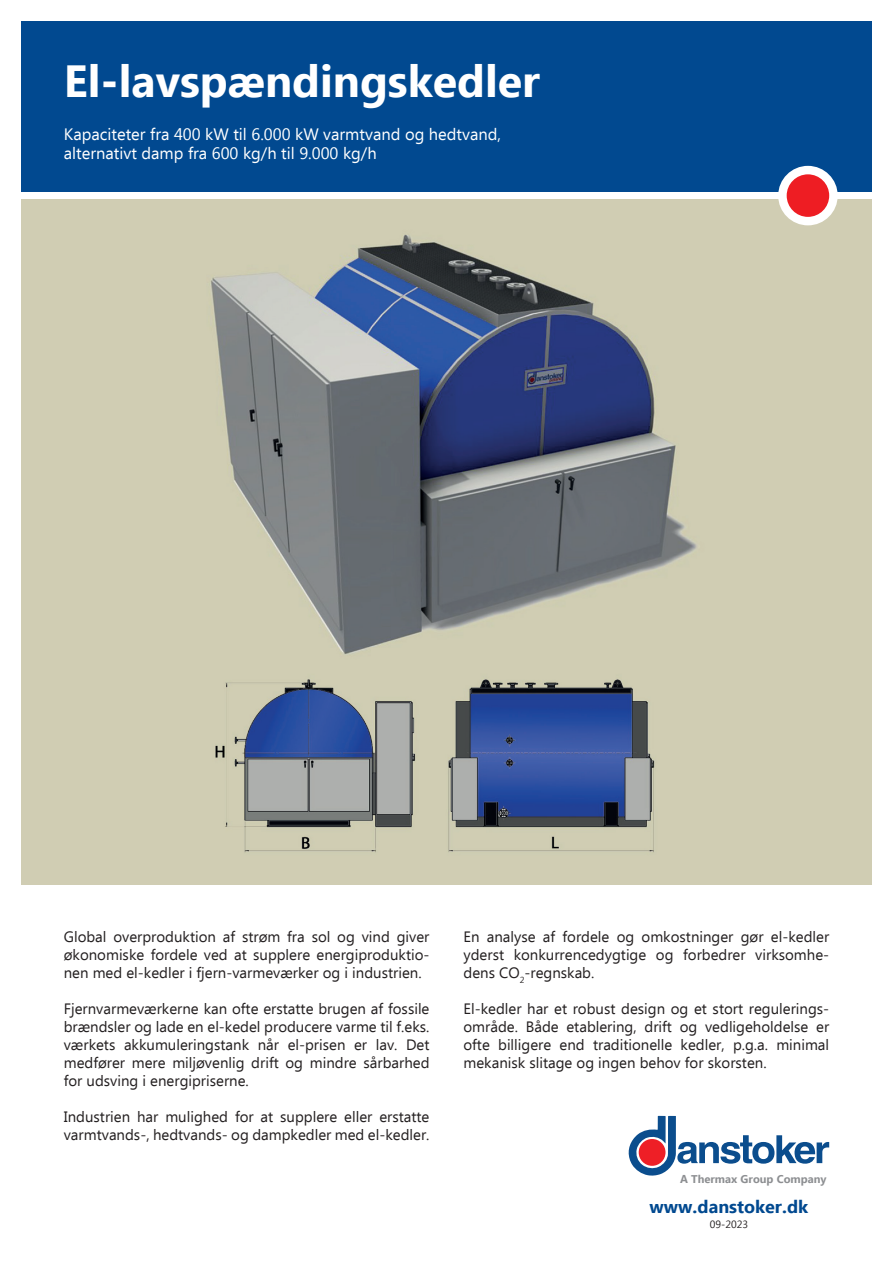
<style>
.page{position:relative;width:893px;height:1263px;background:#fff}
.page>*{position:absolute;margin:0;border:0;box-sizing:border-box;transform-origin:0 0}
.t1{font:700 45px "Ebrima";color:#fff}
.t2{font:700 18px "Ebrima";color:#014990}
.t3{font:16.5px "Ebrima";color:#fff}
.t4{font:15px/18px "Ebrima";color:#231f20;text-align:justify}
.t5{font:700 11.25px "Ebrima";color:#8d8f92}
.t6{font:10.5px "Ebrima";color:#231f20}
</style>
<div class="page">
<img style="left:21px;top:200px;width:851px;height:684px">
<div style="left:21px;top:21px;width:851px;height:170px;background:#014990"></div>
<div style="left:778px;top:166px;width:60px;height:59px;background:#fff;border-radius:50%"></div>
<div style="left:787px;top:174px;width:42px;height:43px;background:#ee1d23;border-radius:50%"></div>
<svg style="left:629px;top:1116px;width:200px;height:59px"></svg>
<p class="t1" style="left:64px;top:48px;width:478px">El-lavspændingskedler</p>
<p class="t3" style="left:64px;top:122px;width:439px">Kapaciteter fra 400 kW til 6.000 kW varmtvand og hedtvand,</p>
<p class="t3" style="left:64px;top:142px;width:314px">alternativt damp fra 600 kg/h til 9.000 kg/h</p>
<p class="t4" style="left:64px;top:929px;width:367px">Global overproduktion af strøm fra sol og vind giver økonomiske fordele ved at supplere energiproduktio&shy;nen med el-kedler i fjern-varmeværker og i industrien.</p>
<p class="t4" style="left:64px;top:1001px;width:367px">Fjernvarmeværkerne kan ofte erstatte brugen af fossile brændsler og lade en el-kedel producere varme til f.eks. værkets akkumuleringstank når el-prisen er lav. Det medfører mere miljøvenlig drift og mindre sårbarhed for udsving i energipriserne.</p>
<p class="t4" style="left:64px;top:1109px;width:367px">Industrien har mulighed for at supplere eller erstatte varmtvands-, hedtvands- og dampkedler med el-kedler.</p>
<p class="t4" style="left:463px;top:929px;width:367px">En analyse af fordele og omkostninger gør el-kedler yderst konkurrencedygtige og forbedrer virksomhe&shy;dens CO<sub>2</sub>-regnskab.</p>
<p class="t4" style="left:463px;top:1001px;width:367px">El-kedler har et robust design og et stort regulerings&shy;område. Både etablering, drift og vedligeholdelse er ofte billigere end traditionelle kedler, p.g.a. minimal mekanisk slitage og ingen behov for skorsten.</p>
<p class="t5" style="left:680px;top:1171px;width:148px">A Thermax Group Company</p>
<p class="t2" style="left:650px;top:1193px;width:160px">www.danstoker.dk</p>
<p class="t6" style="left:710px;top:1217px;width:40px">09-2023</p>
</div>
